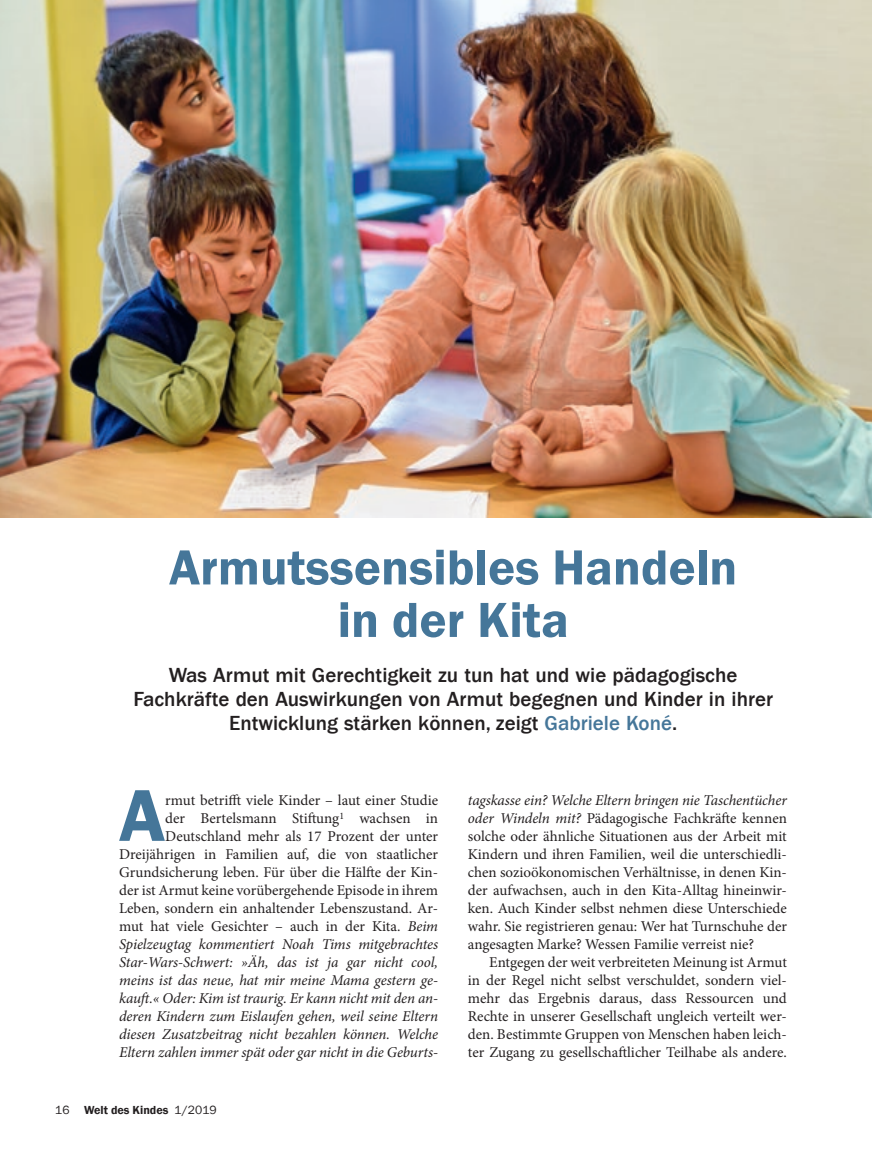
<style>
.page{position:relative;width:872px;height:1157px;background:#fff}
.page>*{position:absolute;margin:0;border:0;box-sizing:border-box;transform-origin:0 0}
.t1{font:600 75.9px "Franklin Gothic";color:#457699}
.t2{font:600 51px/52.5px "Franklin Gothic";color:#457699;text-align:center}
.t3{font:500 21px/24px "Franklin Gothic LT";color:#231f20;text-align:center}
.t4{font:15px/18px "Minion Pro";color:#231f20;text-align:justify}
.t5{font:600 12px "Franklin Gothic";color:#231f20}
.s1{color:#457699}
.s2{font-style:italic}
.s3{font-family:"Franklin Gothic LT";font-weight:400}
</style>
<div class="page">
<img style="left:0;top:0;width:872px;height:517px">
<h2 class="t2" style="left:169px;top:542px;width:569px">Armutssensibles Handeln in der Kita</h2>
<h3 class="t3" style="left:133px;top:663px;width:641px">Was Armut mit Gerechtigkeit zu tun hat und wie pädagogische<br>Fachkräfte den Auswirkungen von Armut begegnen und Kinder in ihrer<br>Entwicklung stärken können, zeigt <span class="s1">Gabriele Koné</span>.</h3>
<h1 class="t1" style="left:119px;top:768px;width:48px">A</h1>
<p class="t4" style="left:119px;top:791px;width:320px;text-align:right">rmut betrifft viele Kinder – laut einer Studie<br>der Bertelsmann Stiftung<sup>1</sup> wachsen in Deutschland mehr als 17 Prozent der unter Dreijährigen in Familien auf, die von staatlicher Grundsicherung leben. Für über die Hälfte der Kin&shy;der ist Armut keine vorübergehende Episode in ihrem Leben, sondern ein anhaltender Lebenszustand. Ar&shy;mut hat viele Gesichter – auch in der Kita. <span class="s2">Beim Spielzeugtag kommentiert Noah Tims mitgebrachtes Star-Wars-Schwert: »Äh, das ist ja gar nicht cool, meins ist das neue, hat mir meine Mama gestern ge&shy;kauft.« Oder: Kim ist traurig. Er kann nicht mit den an&shy;deren Kindern zum Eislaufen gehen, weil seine Eltern diesen Zusatzbeitrag nicht bezahlen können. Welche Eltern zahlen immer spät oder gar nicht in die Geburts-</span></p>
<p class="t4" style="left:468px;top:791px;width:320px"><span class="s2">tagskasse ein? Welche Eltern bringen nie Taschentücher oder Windeln mit?</span> Pädagogische Fachkräfte kennen solche oder ähnliche Situationen aus der Arbeit mit Kindern und ihren Familien, weil die unterschiedli&shy;chen sozioökonomischen Verhältnisse, in denen Kin&shy;der aufwachsen, auch in den Kita-Alltag hineinwir&shy;ken. Auch Kinder selbst nehmen diese Unterschiede wahr. Sie registrieren genau: Wer hat Turnschuhe der angesagten Marke? Wessen Familie verreist nie?</p>
<p class="t4" style="left:468px;top:953px;width:320px;text-indent:21px">Entgegen der weit verbreiteten Meinung ist Armut in der Regel nicht selbst verschuldet, sondern viel&shy;mehr das Ergebnis daraus, dass Ressourcen und Rechte in unserer Gesellschaft ungleich verteilt wer&shy;den. Bestimmte Gruppen von Menschen haben leich&shy;ter Zugang zu gesellschaftlicher Teilhabe als andere.</p>
<p class="t5" style="left:55px;top:1103px;width:163px"><span class="s3">16</span> Welt des Kindes <span class="s3">1/2019</span></p>
</div>
